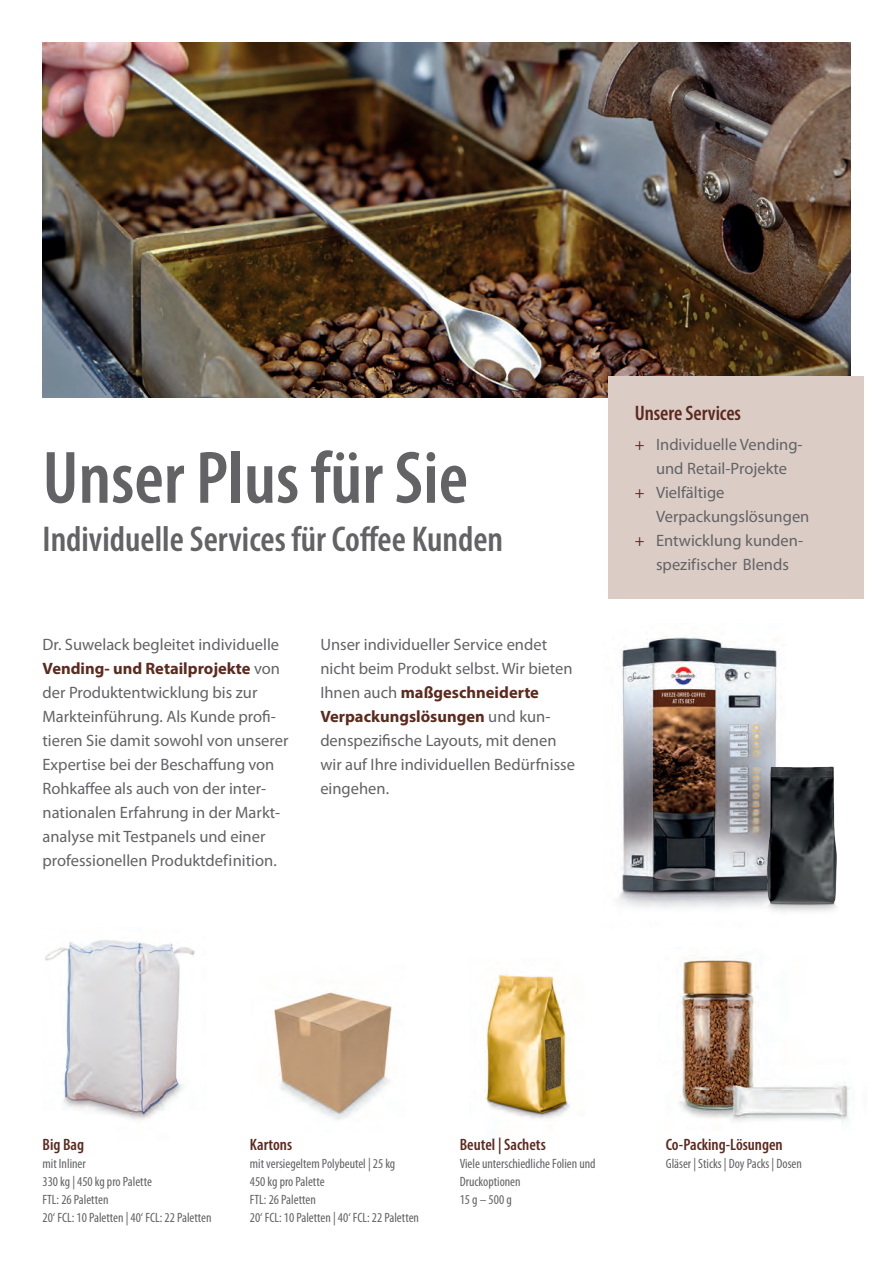
<style>
.page{position:relative;width:880px;height:1263px;background:#fff}
.page>*{position:absolute;margin:0;border:0;box-sizing:border-box;transform-origin:0 0}
.t1{font:600 condensed 75px "Myriad Pro";color:#636366}
.t2{font:600 condensed 36px "Myriad Pro";color:#636366}
.t3{font:600 condensed 21px "Myriad Pro";letter-spacing:-.005em;color:#5c2a1f}
.t4{font:16.5px/24px "Myriad Pro";color:#636366}
.t5{font:600 condensed 16.5px "Myriad Pro";color:#5c2a1f}
.t6{font:condensed 13.5px/18px "Myriad Pro";color:#636366}
.s1{font-weight:700;color:#5c2a1f}
.s2{color:#5c2a1f}
</style>
<div class="page">
<img style="left:43px;top:43px;width:807px;height:355px">
<div style="left:608px;top:376px;width:255px;height:222px;background:#dbcdc5"></div>
<img style="left:274px;top:992px;width:118px;height:128px">
<img style="left:45px;top:940px;width:150px;height:180px">
<img style="left:485px;top:974px;width:85px;height:145px">
<img style="left:679px;top:958px;width:171px;height:165px">
<img style="left:617px;top:636px;width:161px;height:272px">
<img style="left:755px;top:752px;width:82px;height:160px">
<h1 class="t1" style="left:43px;top:437px;width:427px">Unser Plus für Sie</h1>
<h2 class="t2" style="left:43px;top:519px;width:462px">Individuelle Services für Coffee Kunden</h2>
<p class="t4" style="left:43px;top:632px;width:247px">Dr. Suwelack begleitet individuelle <span class="s1">Vending- und Retailprojekte</span> von der Produktentwicklung bis zur Markteinführung. Als Kunde profi&shy;tieren Sie damit sowohl von unserer Expertise bei der Beschaffung von Rohkaffee als auch von der inter&shy;nationalen Erfahrung in der Markt&shy;analyse mit Testpanels und einer professionellen Produktdefinition.</p>
<p class="t4" style="left:320px;top:632px;width:256px">Unser individueller Service endet nicht beim Produkt selbst. Wir bieten<br>Ihnen auch <span class="s1">maßgeschneiderte<br>Verpackungslösungen</span> und kun&shy;denspezifische Layouts, mit denen wir auf Ihre individuellen Bedürfnisse eingehen.</p>
<p class="t3" style="left:635px;top:401px;width:108px">Unsere Services</p>
<p class="t4" style="left:635px;top:432px;width:169px"><span class="s2">+</span> Individuelle Vending-</p>
<p class="t4" style="left:656px;top:456px;width:132px">und Retail-Projekte</p>
<p class="t4" style="left:635px;top:480px;width:91px"><span class="s2">+</span> Vielfältige</p>
<p class="t4" style="left:656px;top:504px;width:155px">Verpackungslösungen</p>
<p class="t4" style="left:635px;top:528px;width:170px"><span class="s2">+</span> Entwicklung kunden-</p>
<p class="t4" style="left:656px;top:552px;width:134px">spezifischer Blends</p>
<p class="t5" style="left:43px;top:1135px;width:43px">Big Bag</p>
<p class="t6" style="left:43px;top:1154px;width:171px">mit Inliner<br>330 kg | 450 kg pro Palette<br>FTL: 26 Paletten<br>20‘ FCL: 10 Paletten | 40‘ FCL: 22 Paletten</p>
<p class="t5" style="left:250px;top:1135px;width:44px">Kartons</p>
<p class="t6" style="left:250px;top:1154px;width:171px">mit versiegeltem Polybeutel | 25 kg<br>450 kg pro Palette<br>FTL: 26 Paletten<br>20‘ FCL: 10 Paletten | 40‘ FCL: 22 Paletten</p>
<p class="t5" style="left:460px;top:1135px;width:88px">Beutel | Sachets</p>
<p class="t6" style="left:460px;top:1154px;width:137px">Viele unterschiedliche Folien und<br>Druckoptionen<br>15 g – 500 g</p>
<p class="t5" style="left:666px;top:1135px;width:118px">Co-Packing-Lösungen</p>
<p class="t6" style="left:666px;top:1154px;width:138px">Gläser | Sticks | Doy Packs | Dosen</p>
</div>
